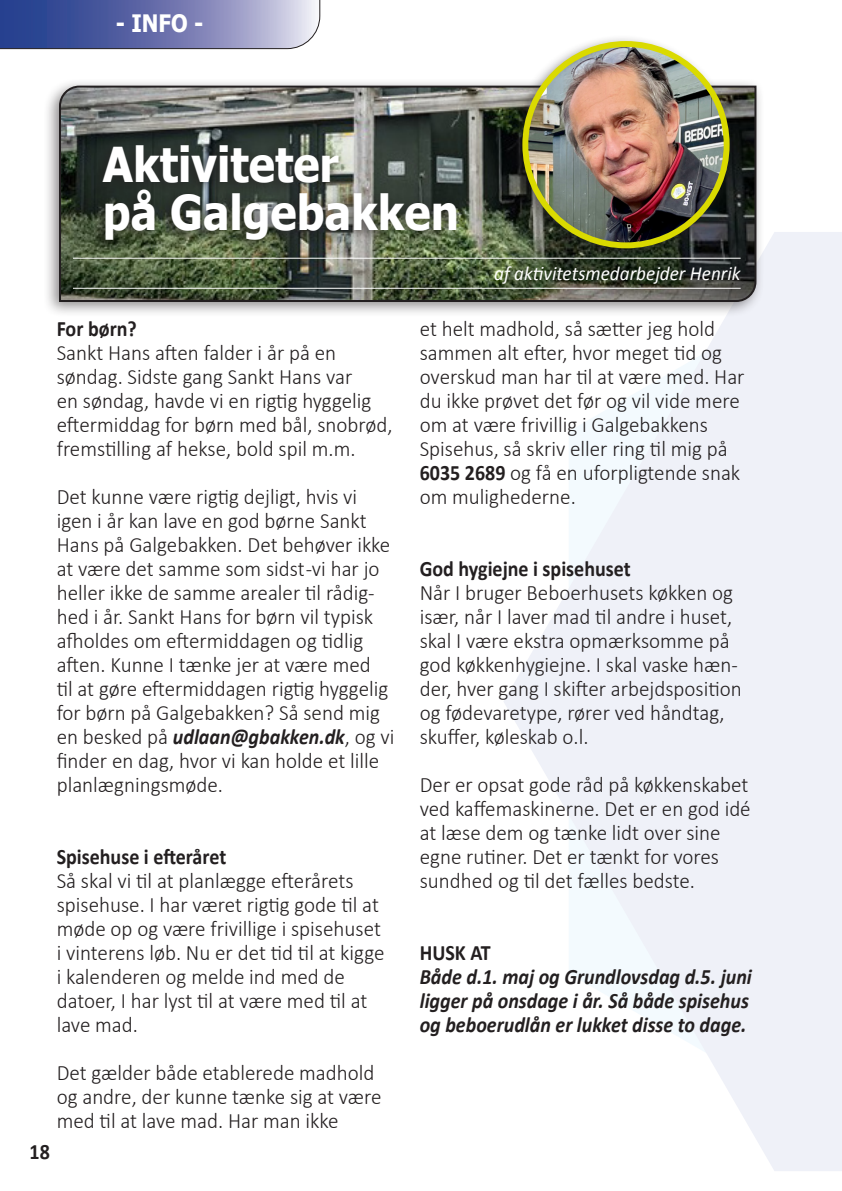
<style>
.page{position:relative;width:842px;height:1191px;background:#fff}
.page>*{position:absolute;margin:0;border:0;box-sizing:border-box;transform-origin:0 0}
.t1{font:700 48px "Tahoma";color:#fff;scale:.92 1}
.t2{font:700 24px "Tahoma";color:#fff;scale:.9 1}
.t3{font:300 22px/24px "Calibri";color:#231f20;scale:.96 1}
.t4{font:italic 700 22px/24px "Calibri";color:#231f20;scale:.91 1}
.t5{font:700 22px "Calibri";color:#231f20;scale:.91 1}
.t6{font:italic 20px "Calibri";color:#fff;scale:.96 1}
.s1{font-weight:700;font-style:italic}
.s2{font-weight:700}
</style>
<div class="page">
<svg style="left:504px;top:232px;width:338px;height:939px;fill:#eff1f8"></svg>
<svg style="left:0;top:0;width:321px;height:50px;background:#737db1"></svg>
<div style="left:43px;top:78px;width:721px;height:240px;background:#231f20;opacity:.5"></div>
<img style="left:58px;top:85px;width:699px;height:218px">
<div style="left:508px;top:34px;width:228px;height:229px;background:#231f20;opacity:.5"></div>
<img style="left:525px;top:44px;width:202px;height:201px;border-radius:101px">
<div style="left:522px;top:41px;width:208px;height:207px;border:6px solid #dada00;border-radius:50%"></div>
<div style="left:89px;top:138px;width:374px;height:116px;background:#231f20;opacity:.75"></div>
<hr style="left:73px;top:258px;width:668px;height:1px;background:#fff">
<hr style="left:73px;top:288px;width:668px;height:1px;background:#fff">
<p class="t2" style="left:116px;top:6px;width:99px">- INFO -</p>
<p class="t1" style="left:103px;top:131px;width:258px">Aktiviteter</p>
<p class="t1" style="left:103px;top:179px;width:388px">på Galgebakken</p>
<p class="t6" style="left:494px;top:260px;width:258px">af aktivitetsmedarbejder Henrik</p>
<p class="t5" style="left:57px;top:313px;width:90px">For børn?</p>
<p class="t3" style="left:57px;top:340px;width:351px">Sankt Hans aften falder i år på en søndag. Sidste gang Sankt Hans var<br>en søndag, havde vi en rigtig hyggelig eftermiddag for børn med bål, snobrød, fremstilling af hekse, bold spil m.m.</p>
<p class="t3" style="left:57px;top:484px;width:353px">Det kunne være rigtig dejligt, hvis vi igen i år kan lave en god børne Sankt Hans på Galgebakken. Det behøver ikke at være det samme som sidst -vi har jo heller ikke de samme arealer til rådig&shy;hed i år. Sankt Hans for børn vil typisk afholdes om eftermiddagen og tidlig aften. Kunne I tænke jer at være med<br>til at gøre eftermiddagen rigtig hyggelig for børn på Galgebakken? Så send mig en besked på <span class="s1">udlaan@gbakken.dk</span>, og vi finder en dag, hvor vi kan holde et lille planlægningsmøde.</p>
<p class="t5" style="left:30px;top:1135px;width:24px">18</p>
<p class="t5" style="left:57px;top:841px;width:188px">Spisehuse i efteråret</p>
<p class="t3" style="left:57px;top:868px;width:343px">Så skal vi til at planlægge efterårets spisehuse. I har været rigtig gode til at møde op og være frivillige i spisehuset i vinterens løb. Nu er det tid til at kigge i kalenderen og melde ind med de datoer, I har lyst til at være med til at lave mad.</p>
<p class="t3" style="left:57px;top:1060px;width:340px">Det gælder både etablerede madhold og andre, der kunne tænke sig at være med til at lave mad. Har man ikke</p>
<p class="t3" style="left:420px;top:316px;width:340px">et helt madhold, så sætter jeg hold sammen alt efter, hvor meget tid og overskud man har til at være med. Har du ikke prøvet det før og vil vide mere om at være frivillig i Galgebakkens Spisehus, så skriv eller ring til mig på <span class="s2">6035 2689</span> og få en uforpligtende snak om mulighederne.</p>
<p class="t5" style="left:420px;top:553px;width:233px">God hygiejne i spisehuset</p>
<p class="t3" style="left:420px;top:580px;width:337px">Når I bruger Beboerhusets køkken og især, når I laver mad til andre i huset, skal I være ekstra opmærksomme på god køkkenhygiejne. I skal vaske hæn&shy;der, hver gang I skifter arbejdsposition og fødevaretype, rører ved håndtag, skuffer, køleskab o.l.</p>
<p class="t3" style="left:420px;top:772px;width:346px">Der er opsat gode råd på køkkenskabet ved kaffemaskinerne. Det er en god idé at læse dem og tænke lidt over sine egne rutiner. Det er tænkt for vores sundhed og til det fælles bedste.</p>
<p class="t5" style="left:420px;top:937px;width:80px">HUSK AT</p>
<p class="t4" style="left:420px;top:964px;width:366px">Både d.1. maj og Grundlovsdag d.5. juni ligger på onsdage i år. Så både spisehus og beboerudlån er lukket disse to dage.</p>
</div>
